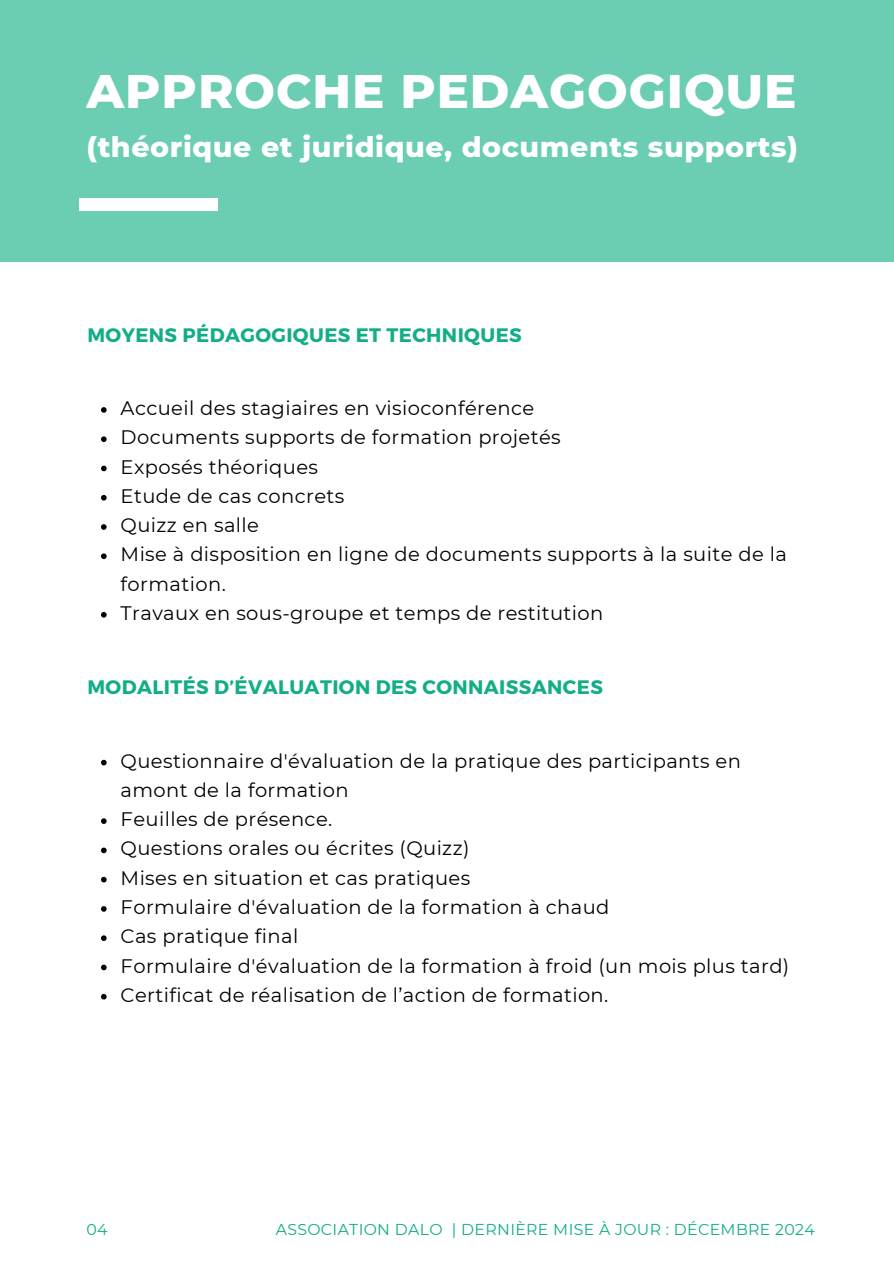
<style>
.page{position:relative;width:894px;height:1264px;background:#fff}
.page>*{position:absolute;margin:0;border:0;box-sizing:border-box;transform-origin:0 0}
.t1{font:800 48px "Montserrat";letter-spacing:.02em;color:#fff}
.t2{font:800 28.5px "Montserrat";letter-spacing:.02em;color:#fff}
.t3{font:19.5px/29.2px "Montserrat";letter-spacing:.02em;color:#000}
.t4{font:700 19.5px "Montserrat";letter-spacing:.02em;color:#13ad87}
.t5{font:15.75px "Montserrat";letter-spacing:.02em;color:#13ad87}
</style>
<div class="page">
<div style="left:0;top:0;width:893px;height:261px;background:#6bcdb2"></div>
<div style="left:79px;top:198px;width:139px;height:12px;background:#fff"></div>
<svg style="left:101px;top:407px;width:6px;height:6px"></svg>
<svg style="left:101px;top:436px;width:6px;height:6px"></svg>
<svg style="left:101px;top:465px;width:6px;height:6px"></svg>
<svg style="left:101px;top:495px;width:6px;height:5px"></svg>
<svg style="left:101px;top:524px;width:6px;height:6px"></svg>
<svg style="left:101px;top:553px;width:6px;height:6px"></svg>
<svg style="left:101px;top:612px;width:6px;height:5px"></svg>
<svg style="left:101px;top:759px;width:6px;height:6px"></svg>
<svg style="left:101px;top:818px;width:6px;height:6px"></svg>
<svg style="left:101px;top:847px;width:6px;height:6px"></svg>
<svg style="left:101px;top:876px;width:6px;height:6px"></svg>
<svg style="left:101px;top:906px;width:6px;height:5px"></svg>
<svg style="left:101px;top:935px;width:6px;height:6px"></svg>
<svg style="left:101px;top:964px;width:6px;height:6px"></svg>
<svg style="left:101px;top:993px;width:6px;height:6px"></svg>
<h1 class="t1" style="left:87px;top:61px;width:711px">APPROCHE PEDAGOGIQUE</h1>
<h1 class="t2" style="left:87px;top:130px;width:712px">(théorique et juridique, documents supports)</h1>
<h2 class="t4" style="left:87px;top:322px;width:435px">MOYENS PÉDAGOGIQUES ET TECHNIQUES</h2>
<p class="t3" style="left:121px;top:393px;width:415px">Accueil des stagiaires en visioconférence</p>
<p class="t3" style="left:121px;top:422px;width:441px">Documents supports de formation projetés</p>
<p class="t3" style="left:121px;top:452px;width:199px">Exposés théoriques</p>
<p class="t3" style="left:121px;top:481px;width:225px">Etude de cas concrets</p>
<p class="t3" style="left:121px;top:510px;width:140px">Quizz en salle</p>
<p class="t3" style="left:121px;top:539px;width:667px">Mise à disposition en ligne de documents supports à la suite de la formation.</p>
<p class="t3" style="left:121px;top:598px;width:484px">Travaux en sous-groupe et temps de restitution</p>
<h2 class="t4" style="left:87px;top:674px;width:517px">MODALITÉS D’ÉVALUATION DES CONNAISSANCES</h2>
<p class="t3" style="left:121px;top:746px;width:621px">Questionnaire d'évaluation de la pratique des participants en amont de la formation</p>
<p class="t3" style="left:121px;top:804px;width:213px">Feuilles de présence.</p>
<p class="t3" style="left:121px;top:833px;width:350px">Questions orales ou écrites (Quizz)</p>
<p class="t3" style="left:121px;top:863px;width:351px">Mises en situation et cas pratiques</p>
<p class="t3" style="left:121px;top:892px;width:490px">Formulaire d'évaluation de la formation à chaud</p>
<p class="t3" style="left:121px;top:921px;width:179px">Cas pratique final</p>
<p class="t3" style="left:121px;top:950px;width:670px">Formulaire d'évaluation de la formation à froid (un mois plus tard)</p>
<p class="t3" style="left:121px;top:980px;width:489px">Certificat de réalisation de l’action de formation.</p>
<p class="t5" style="left:87px;top:1219px;width:23px">04</p>
<p class="t5" style="left:276px;top:1219px;width:540px">ASSOCIATION DALO | DERNIÈRE MISE À JOUR : DÉCEMBRE 2024</p>
</div>
